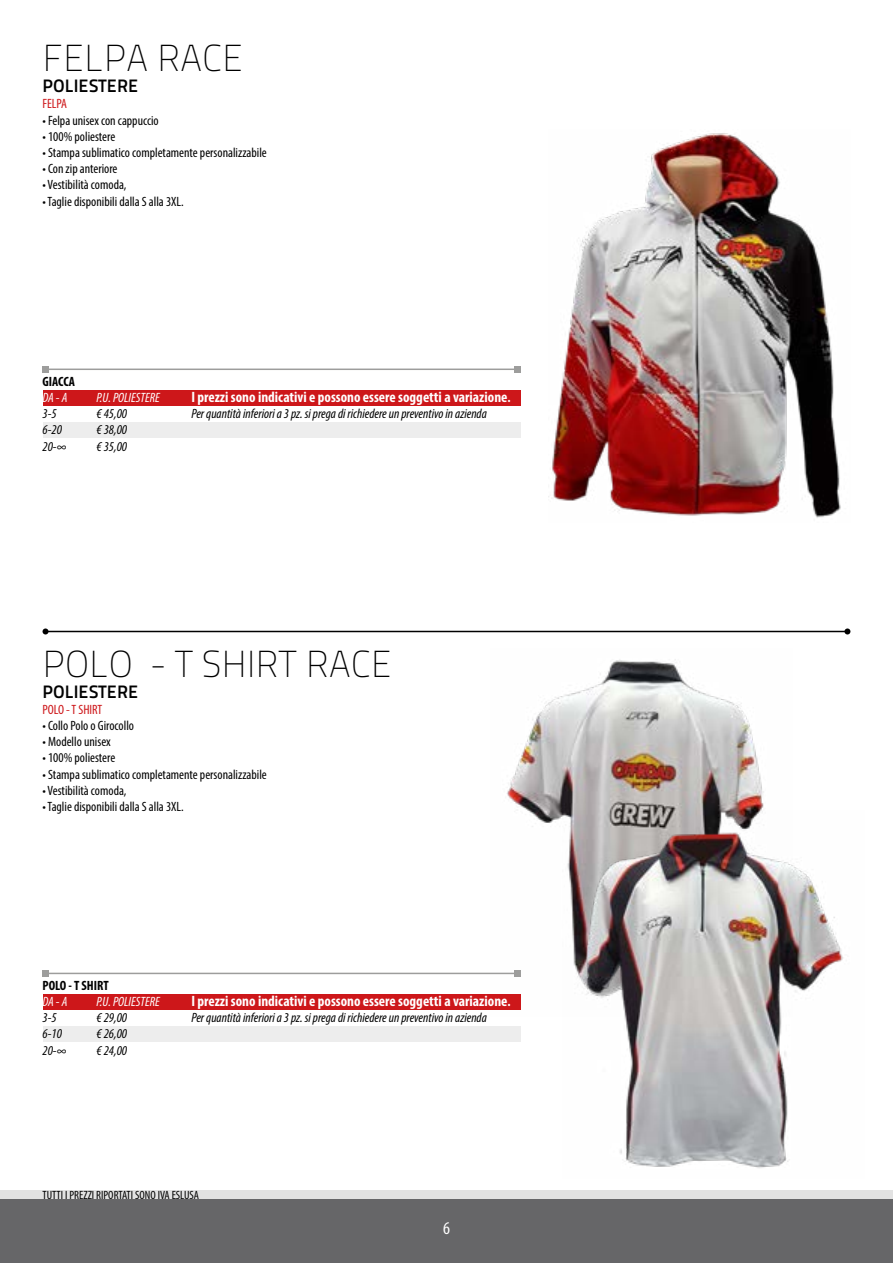
<style>
.page{position:relative;width:893px;height:1263px;background:#fff}
.page>*{position:absolute;margin:0;border:0;box-sizing:border-box;transform-origin:0 0}
.t1{font:37.5px "Titillium Maps 26 L 1 wt";color:#000}
.t2{font:18px "Titillium Maps 26 L 750 wt";color:#000}
.t3{font:condensed 18px "Myriad Pro";color:#fff}
.t4{font:700 condensed 15px "Myriad Pro";color:#fff}
.t5{font:condensed 13.5px "Myriad Pro";color:#000}
.t6{font:italic condensed 13.5px "Myriad Pro";color:#000}
.t7{font:italic condensed 13.5px "Myriad Pro";color:#fff}
.t8{font:700 condensed 13.5px "Myriad Pro";color:#000}
.t9{font:condensed 13.5px "Myriad Pro";color:#cd171a}
.t10{font:condensed 12px "Myriad Pro";color:#000}
.s1{font-size:13.5px}
</style>
<div class="page">
<div style="left:0;top:1198px;width:893px;height:65px;background:#666668"></div>
<div style="left:0;top:1191px;width:893px;height:8px;background:#e2e2e2"></div>
<div style="left:43px;top:390px;width:477px;height:16px;background:#cd171a"></div>
<div style="left:43px;top:422px;width:477px;height:16px;background:#ededed"></div>
<img style="left:548px;top:133px;width:293px;height:385px">
<img style="left:490px;top:659px;width:274px;height:351px">
<img style="left:562px;top:811px;width:282px;height:357px">
<hr style="left:46px;top:631px;width:801px;height:1px;background:#000">
<svg style="left:43px;top:628px;width:6px;height:6px"></svg>
<svg style="left:844px;top:628px;width:6px;height:6px"></svg>
<hr style="left:46px;top:369px;width:471px;height:1px;background:#9d9d9c">
<svg style="left:43px;top:366px;width:6px;height:6px"></svg>
<svg style="left:514px;top:366px;width:6px;height:6px"></svg>
<hr style="left:46px;top:973px;width:471px;height:1px;background:#9d9d9c">
<svg style="left:43px;top:970px;width:6px;height:6px"></svg>
<svg style="left:514px;top:970px;width:6px;height:6px"></svg>
<div style="left:43px;top:994px;width:477px;height:16px;background:#cd171a"></div>
<div style="left:43px;top:1026px;width:477px;height:15px;background:#ededed"></div>
<h1 class="t1" style="left:43px;top:31px;width:202px">FELPA RACE</h1>
<h2 class="t2" style="left:43px;top:72px;width:97px">POLIESTERE</h2>
<p class="t9" style="left:43px;top:96px;width:26px">FELPA</p>
<p class="t5" style="left:43px;top:112px;width:118px">• Felpa unisex con cappuccio</p>
<p class="t5" style="left:43px;top:128px;width:74px">• 100% poliestere</p>
<p class="t5" style="left:43px;top:144px;width:226px">• Stampa sublimatico completamente personalizzabile</p>
<p class="t5" style="left:43px;top:161px;width:76px">• Con zip anteriore</p>
<p class="t5" style="left:43px;top:177px;width:86px">• Vestibilità comoda,</p>
<p class="t5" style="left:43px;top:193px;width:143px">• Taglie disponibili dalla S alla 3XL.</p>
<p class="t8" style="left:43px;top:373px;width:34px">GIACCA</p>
<p class="t7" style="left:43px;top:389px;width:26px">DA - A</p>
<p class="t7" style="left:97px;top:389px;width:65px">P.U. POLIESTERE</p>
<p class="t6" style="left:43px;top:405px;width:16px">3-5</p>
<p class="t6" style="left:97px;top:405px;width:32px">€ 45,00</p>
<p class="t6" style="left:43px;top:422px;width:21px">6-20</p>
<p class="t6" style="left:97px;top:422px;width:32px">€ 38,00</p>
<p class="t6" style="left:43px;top:438px;width:25px">20-∞</p>
<p class="t6" style="left:97px;top:438px;width:32px">€ 35,00</p>
<p class="t4" style="left:191px;top:388px;width:321px">I prezzi sono indicativi e possono essere soggetti a variazione<span class="s1">.</span></p>
<p class="t6" style="left:191px;top:405px;width:297px">Per quantità inferiori a 3 pz. si prega di richiedere un preventivo in azienda</p>
<h1 class="t1" style="left:43px;top:637px;width:351px">POLO - T SHIRT RACE</h1>
<h2 class="t2" style="left:43px;top:677px;width:97px">POLIESTERE</h2>
<p class="t9" style="left:43px;top:701px;width:61px">POLO - T SHIRT</p>
<p class="t5" style="left:43px;top:717px;width:93px">• Collo Polo o Girocollo</p>
<p class="t5" style="left:43px;top:733px;width:70px">• Modello unisex</p>
<p class="t5" style="left:43px;top:750px;width:74px">• 100% poliestere</p>
<p class="t5" style="left:43px;top:766px;width:226px">• Stampa sublimatico completamente personalizzabile</p>
<p class="t5" style="left:43px;top:782px;width:86px">• Vestibilità comoda,</p>
<p class="t5" style="left:43px;top:798px;width:143px">• Taglie disponibili dalla S alla 3XL.</p>
<p class="t8" style="left:43px;top:977px;width:68px">POLO - T SHIRT</p>
<p class="t7" style="left:43px;top:993px;width:26px">DA - A</p>
<p class="t7" style="left:97px;top:993px;width:65px">P.U. POLIESTERE</p>
<p class="t6" style="left:43px;top:1009px;width:16px">3-5</p>
<p class="t6" style="left:97px;top:1009px;width:32px">€ 29,00</p>
<p class="t6" style="left:43px;top:1026px;width:21px">6-10</p>
<p class="t6" style="left:97px;top:1026px;width:32px">€ 26,00</p>
<p class="t6" style="left:43px;top:1042px;width:25px">20-∞</p>
<p class="t6" style="left:97px;top:1042px;width:32px">€ 24,00</p>
<p class="t4" style="left:191px;top:992px;width:321px">I prezzi sono indicativi e possono essere soggetti a variazione<span class="s1">.</span></p>
<p class="t6" style="left:191px;top:1010px;width:297px">Per quantità inferiori a 3 pz. si prega di richiedere un preventivo in azienda</p>
<p class="t10" style="left:43px;top:1188px;width:158px">TUTTI I PREZZI RIPORTATI SONO IVA ESLUSA</p>
<h2 class="t3" style="left:443px;top:1217px;width:8px">6</h2>
</div>
